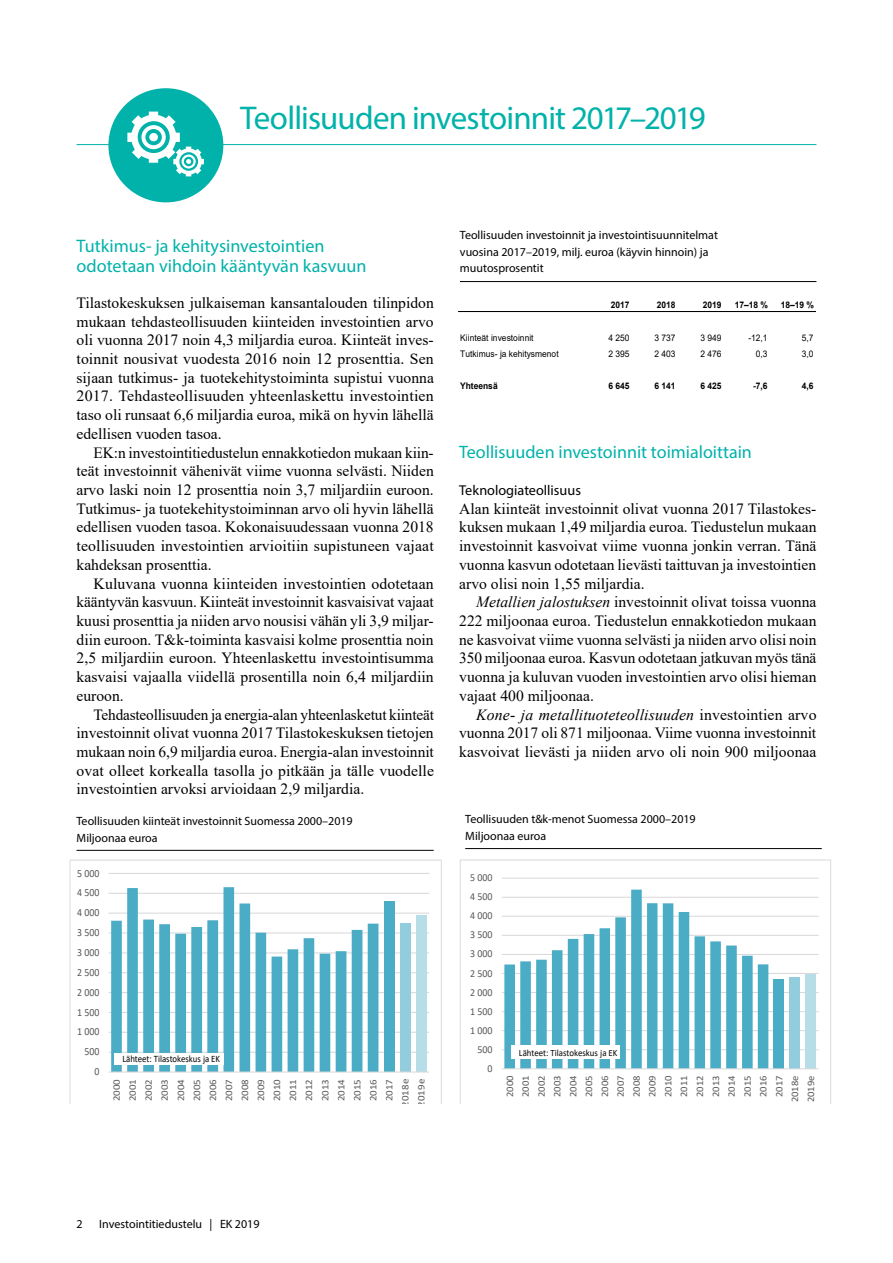
<style>
.page{position:relative;width:893px;height:1263px;background:#fff}
.page>*{position:absolute;margin:0;border:0;box-sizing:border-box;transform-origin:0 0}
.t1{font:33px "Myriad Pro";letter-spacing:-.025em;color:#00b2a9}
.t2{font:18.15px/20px "Myriad Pro";color:#00b2a9}
.t3{font:18px "Myriad Pro";color:#00b2a9}
.t4{font:15.6px/18.8px "Times New Roman";color:#000;text-align:justify}
.t5{font:14.25px "Myriad Pro";color:#000}
.t6{font:12px/16.5px "Myriad Pro";color:#000}
.t7{font:10.95px "Calibri";color:#595959;scale:.9 1}
.t8{font:10.65px "Calibri";color:#595959;scale:.93 1}
.t9{font:9.9px/16px "Calibri";color:#595959;text-align:center;scale:1.11 1}
.t10{font:9.9px/15.9px "Calibri";color:#595959;text-align:center;scale:1.07 1}
.t11{font:9.75px "Calibri";letter-spacing:-.005em;color:#000;scale:.9 1}
.t12{font:9.45px "Calibri";letter-spacing:-.005em;color:#000;scale:.93 1}
.t13{font:9px "Arial";color:#000;scale:.93 1}
.t14{font:700 9px "Arial";color:#000;scale:.93 1}
.s1{font-style:italic}
</style>
<div class="page">
<hr style="left:458px;top:311px;width:357px;height:1px;background:#000">
<svg style="left:70px;top:860px;width:372px;height:243px"></svg>
<div style="left:115px;top:1053px;width:109px;height:12px;background:#fff"></div>
<hr style="left:460px;top:281px;width:356px;height:1px;background:#000">
<hr style="left:77px;top:144px;width:739px;height:1px;background:#00b2a9">
<div style="left:108px;top:88px;width:115px;height:114px;background:#00b2a9;border-radius:50%"></div>
<svg style="left:127px;top:112px;width:77px;height:64px"></svg>
<hr style="left:77px;top:850px;width:357px;height:1px;background:#000">
<hr style="left:465px;top:848px;width:357px;height:1px;background:#000">
<svg style="left:460px;top:859px;width:371px;height:244px"></svg>
<div style="left:511px;top:1045px;width:108px;height:14px;background:#fff"></div>
<h1 class="t1" style="left:240px;top:98px;width:467px">Teollisuuden investoinnit 2017–2019</h1>
<p class="t2" style="left:77px;top:235px;width:291px">Tutkimus- ja kehitysinvestointien odotetaan vihdoin kääntyvän kasvuun</p>
<p class="t4" style="left:77px;top:293px;width:359px">Tilastokeskuksen julkaiseman kansantalouden tilinpidon mukaan tehdasteollisuuden kiinteiden investointien arvo oli vuonna 2017 noin 4,3 miljardia euroa. Kiinteät inves&shy;toinnit nousivat vuodesta 2016 noin 12 prosenttia. Sen sijaan tutkimus- ja tuotekehitystoiminta supistui vuonna 2017. Tehdasteollisuuden yhteenlaskettu investointien taso oli runsaat 6,6 miljardia euroa, mikä on hyvin lähellä edellisen vuoden tasoa.</p>
<p class="t4" style="left:77px;top:442px;width:359px;text-indent:17px">EK:n investointitiedustelun ennakkotiedon mukaan kiin&shy;teät investoinnit vähenivät viime vuonna selvästi. Niiden arvo laski noin 12 prosenttia noin 3,7 miljardiin euroon.<br>Tutkimus- ja tuotekehitystoiminnan arvo oli hyvin lähellä edellisen vuoden tasoa. Kokonaisuudessaan vuonna 2018 teollisuuden investointien arvioitiin supistuneen vajaat kahdeksan prosenttia.</p>
<p class="t4" style="left:77px;top:573px;width:359px;text-indent:17px">Kuluvana vuonna kiinteiden investointien odotetaan kääntyvän kasvuun. Kiinteät investoinnit kasvaisivat vajaat kuusi prosenttia ja niiden arvo nousisi vähän yli 3,9 miljar&shy;diin euroon. T&amp;k-toiminta kasvaisi kolme prosenttia noin 2,5 miljardiin euroon. Yhteenlaskettu investointisumma kasvaisi vajaalla viidellä prosentilla noin 6,4 miljardiin euroon.</p>
<p class="t4" style="left:77px;top:704px;width:359px;text-indent:17px">Tehdasteollisuuden ja energia-alan yhteenlasketut kiinteät investoinnit olivat vuonna 2017 Tilastokeskuksen tietojen mukaan noin 6,9 miljardia euroa. Energia-alan investoinnit ovat olleet korkealla tasolla jo pitkään ja tälle vuodelle investointien arvoksi arvioidaan 2,9 miljardia.</p>
<p class="t6" style="left:77px;top:813px;width:278px">Teollisuuden kiinteät investoinnit Suomessa 2000–2019<br>Miljoonaa euroa</p>
<p class="t6" style="left:460px;top:227px;width:260px">Teollisuuden investoinnit ja investointisuunnitelmat vuosina 2017–2019, milj. euroa (käyvin hinnoin) ja muutosprosentit</p>
<p class="t14" style="left:611px;top:299px;width:22px">2017</p>
<p class="t14" style="left:657px;top:299px;width:22px">2018</p>
<p class="t14" style="left:703px;top:299px;width:22px">2019</p>
<p class="t14" style="left:735px;top:299px;width:37px">17–18 %</p>
<p class="t14" style="left:781px;top:299px;width:37px">18–19 %</p>
<p class="t13" style="left:460px;top:331px;width:80px">Kiinteät investoinnit</p>
<p class="t13" style="left:608px;top:331px;width:24px">4 250</p>
<p class="t13" style="left:654px;top:331px;width:24px">3 737</p>
<p class="t13" style="left:700px;top:331px;width:24px">3 949</p>
<p class="t13" style="left:748px;top:331px;width:22px">-12,1</p>
<p class="t13" style="left:802px;top:331px;width:14px">5,7</p>
<p class="t13" style="left:460px;top:347px;width:107px">Tutkimus- ja kehitysmenot</p>
<p class="t13" style="left:608px;top:347px;width:24px">2 395</p>
<p class="t13" style="left:654px;top:347px;width:24px">2 403</p>
<p class="t13" style="left:700px;top:347px;width:24px">2 476</p>
<p class="t13" style="left:756px;top:347px;width:14px">0,3</p>
<p class="t13" style="left:802px;top:347px;width:14px">3,0</p>
<p class="t14" style="left:460px;top:380px;width:42px">Yhteensä</p>
<p class="t14" style="left:608px;top:380px;width:24px">6 645</p>
<p class="t14" style="left:654px;top:380px;width:24px">6 141</p>
<p class="t14" style="left:700px;top:380px;width:24px">6 425</p>
<p class="t14" style="left:753px;top:380px;width:17px">-7,6</p>
<p class="t14" style="left:802px;top:380px;width:14px">4,6</p>
<p class="t3" style="left:459px;top:440px;width:294px">Teollisuuden investoinnit toimialoittain</p>
<p class="t5" style="left:459px;top:481px;width:123px">Teknologiateollisuus</p>
<p class="t4" style="left:459px;top:499px;width:359px">Alan kiinteät investoinnit olivat vuonna 2017 Tilastokes&shy;kuksen mukaan 1,49 miljardia euroa. Tiedustelun mukaan investoinnit kasvoivat viime vuonna jonkin verran. Tänä vuonna kasvun odotetaan lievästi taittuvan ja investointien arvo olisi noin 1,55 miljardia.</p>
<p class="t4" style="left:459px;top:592px;width:359px;text-indent:17px"><span class="s1">Metallien jalostuksen</span> investoinnit olivat toissa vuonna 222 miljoonaa euroa. Tiedustelun ennakkotiedon mukaan ne kasvoivat viime vuonna selvästi ja niiden arvo olisi noin 350 miljoonaa euroa. Kasvun odotetaan jatkuvan myös tänä vuonna ja kuluvan vuoden investointien arvo olisi hieman vajaat 400 miljoonaa.</p>
<p class="t4" style="left:459px;top:704px;width:359px;text-indent:17px"><span class="s1">Kone- ja metallituoteteollisuuden</span> investointien arvo vuonna 2017 oli 871 miljoonaa. Viime vuonna investoinnit kasvoivat lievästi ja niiden arvo oli noin 900 miljoonaa</p>
<p class="t6" style="left:465px;top:811px;width:232px">Teollisuuden t&amp;k-menot Suomessa 2000–2019<br>Miljoonaa euroa</p>
<p class="t7" style="left:77px;top:865px;width:26px">5 000</p>
<p class="t8" style="left:470px;top:870px;width:26px">5 000</p>
<p class="t7" style="left:77px;top:885px;width:26px">4 500</p>
<p class="t8" style="left:470px;top:889px;width:26px">4 500</p>
<p class="t7" style="left:77px;top:905px;width:26px">4 000</p>
<p class="t8" style="left:470px;top:908px;width:26px">4 000</p>
<p class="t7" style="left:77px;top:925px;width:26px">3 500</p>
<p class="t8" style="left:470px;top:927px;width:26px">3 500</p>
<p class="t7" style="left:77px;top:945px;width:26px">3 000</p>
<p class="t8" style="left:470px;top:946px;width:26px">3 000</p>
<p class="t7" style="left:77px;top:964px;width:26px">2 500</p>
<p class="t8" style="left:470px;top:965px;width:26px">2 500</p>
<p class="t7" style="left:77px;top:984px;width:26px">2 000</p>
<p class="t8" style="left:470px;top:985px;width:26px">2 000</p>
<p class="t7" style="left:77px;top:1004px;width:26px">1 500</p>
<p class="t8" style="left:470px;top:1004px;width:26px">1 500</p>
<p class="t7" style="left:77px;top:1024px;width:26px">1 000</p>
<p class="t8" style="left:470px;top:1023px;width:26px">1 000</p>
<p class="t7" style="left:84px;top:1044px;width:18px">500</p>
<p class="t7" style="left:94px;top:1064px;width:7px">0</p>
<p class="t11" style="left:122px;top:1052px;width:110px">Lähteet: Tilastokeskus ja EK</p>
<p class="t9" style="left:108px;top:1107px;width:26px;rotate:-90deg">2000<br>2001<br>2002<br>2003<br>2004<br>2005<br>2006<br>2007<br>2008<br>2009<br>2010<br>2011<br>2012<br>2013<br>2014<br>2015<br>2016<br>2017<br>2018e<br>2019e</p>
<p class="t8" style="left:477px;top:1042px;width:18px">500</p>
<p class="t8" style="left:488px;top:1061px;width:7px">0</p>
<p class="t12" style="left:519px;top:1046px;width:107px">Lähteet: Tilastokeskus ja EK</p>
<p class="t10" style="left:502px;top:1102px;width:27px;rotate:-90deg">2000<br>2001<br>2002<br>2003<br>2004<br>2005<br>2006<br>2007<br>2008<br>2009<br>2010<br>2011<br>2012<br>2013<br>2014<br>2015<br>2016<br>2017<br>2018e<br>2019e</p>
<p class="t6" style="left:77px;top:1216px;width:8px">2</p>
<p class="t6" style="left:99px;top:1216px;width:162px">Investointitiedustelu | EK 2019</p>
</div>
